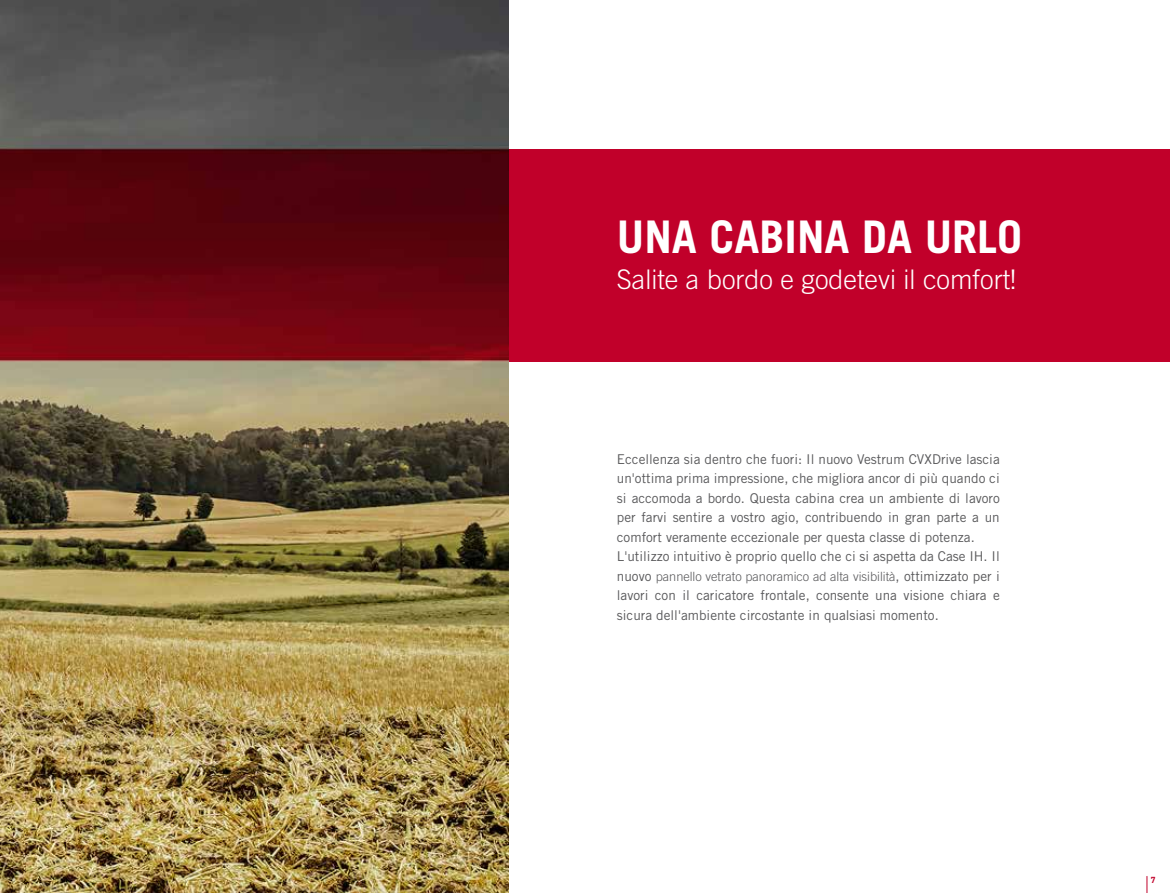
<style>
.page{position:relative;width:1170px;height:893px;background:#fff}
.page>*{position:absolute;margin:0;border:0;box-sizing:border-box;transform-origin:0 0}
.t1{font:700 45px "Trade Gothic LT Pro";color:#fff}
.t2{font:300 27px "Trade Gothic LT Pro";color:#fff}
.t3{font:13.5px/19.5px "Trade Gothic LT Pro";color:#58585a}
.t4{font:300 12.75px "Trade Gothic LT Pro";color:#58585a}
.t5{font:700 8.7px "DIN";color:#c1002a}
.s1{font-weight:400;font-size:13.5px}
</style>
<div class="page">
<div style="left:493px;top:149px;width:676px;height:212px;background:#c1002a"></div>
<img style="left:0;top:0;width:508px;height:893px">
<svg style="left:1146px;top:876px;width:1px;height:17px"></svg>
<h1 class="t1" style="left:617px;top:210px;width:407px">UNA CABINA DA URLO</h1>
<h2 class="t2" style="left:617px;top:264px;width:401px">Salite a bordo e godetevi il comfort!</h2>
<p class="t3" style="left:617px;top:449px;width:384px">Eccellenza sia dentro che fuori: Il nuovo Vestrum CVXDrive lascia un'ottima prima impressione, che migliora ancor di più quando ci si accomoda a bordo. Questa cabina crea un ambiente di lavoro per farvi sentire a vostro agio, contribuendo in gran parte a un comfort veramente eccezionale per questa classe di potenza.<br>L'utilizzo intuitivo è proprio quello che ci si aspetta da Case IH. Il</p>
<p class="t4" style="left:617px;top:568px;width:384px"><span class="s1">nuovo</span> pannello vetrato panoramico ad alta visibilità<span class="s1">, ottimizzato per i</span></p>
<p class="t3" style="left:617px;top:585px;width:384px">lavori con il caricatore frontale, consente una visione chiara e sicura dell'ambiente circostante in qualsiasi momento.</p>
<p class="t5" style="left:1150px;top:874px;width:6px">7</p>
</div>
